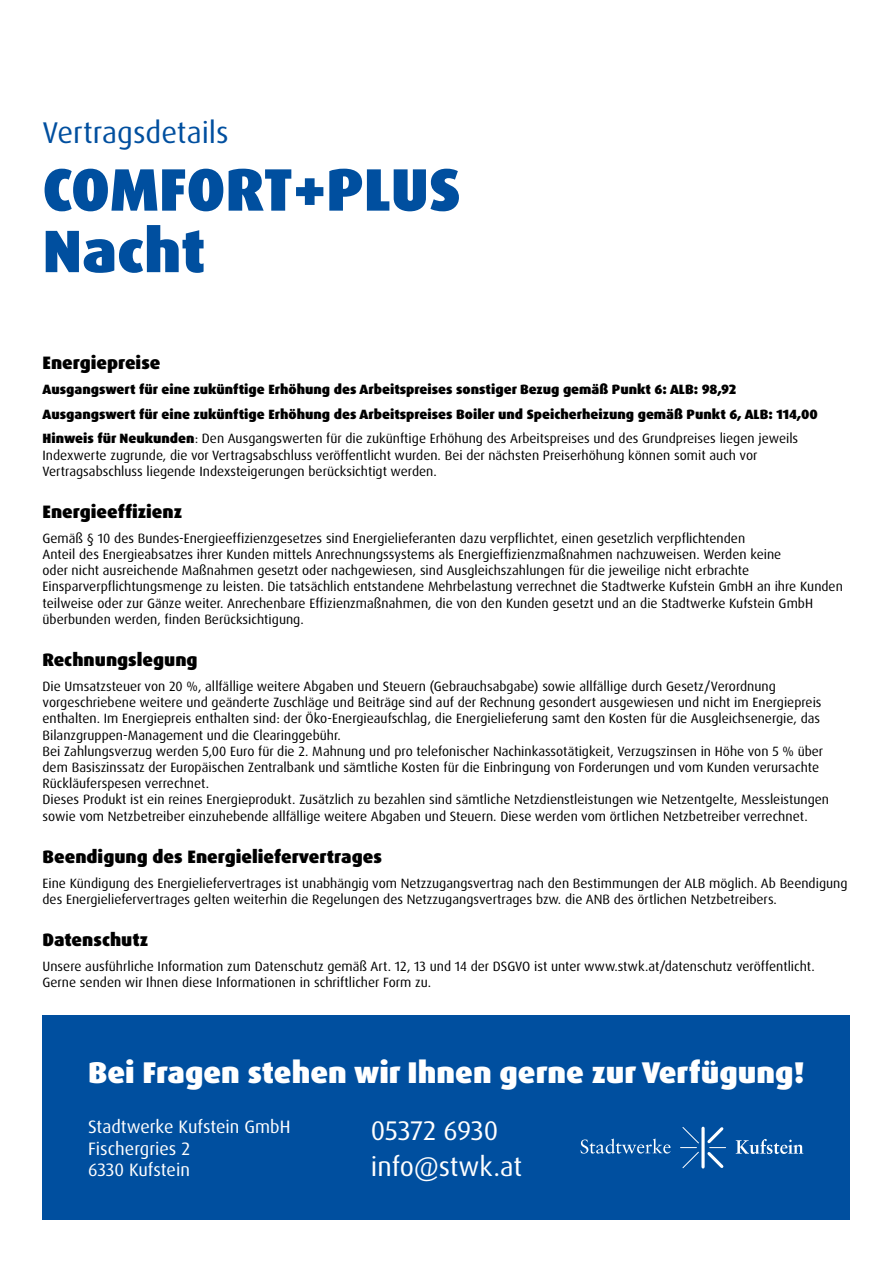
<style>
.page{position:relative;width:893px;height:1263px;background:#fff}
.page>*{position:absolute;margin:0;border:0;box-sizing:border-box;transform-origin:0 0}
.t1{font:900 60px "Dax Pro";color:#004f9f}
.t2{font:900 30px "Dax Pro";color:#fff}
.t3{font:30px "Dax Pro";color:#004f9f}
.t4{font:27px "Dax Pro";letter-spacing:-.005em;color:#fff}
.t5{font:900 18px "Dax Pro";color:#000}
.t6{font:18px "Dax Pro";color:#fff}
.t7{font:13.5px/16.2px "Dax Pro";color:#000}
.t8{font:900 13.5px "Dax Pro";color:#000}
.s1{font-weight:900}
</style>
<div class="page">
<div style="left:43px;top:1015px;width:807px;height:205px;background:#004f9f"></div>
<svg style="left:580px;top:1138px;width:91px;height:15px"></svg>
<svg style="left:736px;top:1139px;width:67px;height:15px"></svg>
<svg style="left:680px;top:1126px;width:46px;height:43px"></svg>
<svg style="left:701px;top:1128px;width:4px;height:39px"></svg>
<p class="t3" style="left:43px;top:113px;width:188px">Vertragsdetails</p>
<p class="t1" style="left:43px;top:151px;width:420px">COMFORT+PLUS</p>
<p class="t1" style="left:43px;top:212px;width:164px">Nacht</p>
<p class="t5" style="left:43px;top:351px;width:120px">Energiepreise</p>
<p class="t8" style="left:43px;top:380px;width:695px">Ausgangswert für eine zukünftige Erhöhung des Arbeitspreises sonstiger Bezug gemäß Punkt 6: ALB: 98,92</p>
<p class="t8" style="left:43px;top:405px;width:777px">Ausgangswert für eine zukünftige Erhöhung des Arbeitspreises Boiler und Speicherheizung gemäß Punkt 6, ALB: 114,00</p>
<p class="t7" style="left:43px;top:431px;width:757px"><span class="s1">Hinweis für Neukunden</span>: Den Ausgangswerten für die zukünftige Erhöhung des Arbeitspreises und des Grundpreises liegen jeweils<br>Indexwerte zugrunde, die vor Vertragsabschluss veröffentlicht wurden. Bei der nächsten Preiserhöhung können somit auch vor<br>Vertragsabschluss liegende Indexsteigerungen berücksichtigt werden.</p>
<p class="t5" style="left:43px;top:500px;width:141px">Energieeffizienz</p>
<p class="t7" style="left:43px;top:530px;width:802px">Gemäß § 10 des Bundes-Energieeffizienzgesetzes sind Energielieferanten dazu verpflichtet, einen gesetzlich verpflichtenden<br>Anteil des Energieabsatzes ihrer Kunden mittels Anrechnungssystems als Energieffizienzmaßnahmen nachzuweisen. Werden keine<br>oder nicht ausreichende Maßnahmen gesetzt oder nachgewiesen, sind Ausgleichszahlungen für die jeweilige nicht erbrachte Einsparverpflichtungsmenge zu leisten. Die tatsächlich entstandene Mehrbelastung verrechnet die Stadtwerke Kufstein GmbH an ihre Kunden teilweise oder zur Gänze weiter. Anrechenbare Effizienzmaßnahmen, die von den Kunden gesetzt und an die Stadtwerke Kufstein GmbH überbunden werden, finden Berücksichtigung.</p>
<p class="t5" style="left:43px;top:648px;width:157px">Rechnungslegung</p>
<p class="t7" style="left:43px;top:678px;width:781px">Die Umsatzsteuer von 20 %, allfällige weitere Abgaben und Steuern (Gebrauchsabgabe) sowie allfällige durch Gesetz/Verordnung vorgeschriebene weitere und geänderte Zuschläge und Beiträge sind auf der Rechnung gesondert ausgewiesen und nicht im Energiepreis enthalten. Im Energiepreis enthalten sind: der Öko-Energieaufschlag, die Energielieferung samt den Kosten für die Ausgleichsenergie, das Bilanzgruppen-Management und die Clearinggebühr.</p>
<p class="t7" style="left:43px;top:743px;width:782px">Bei Zahlungsverzug werden 5,00 Euro für die 2. Mahnung und pro telefonischer Nachinkassotätigkeit, Verzugszinsen in Höhe von 5 % über dem Basiszinssatz der Europäischen Zentralbank und sämtliche Kosten für die Einbringung von Forderungen und vom Kunden verursachte<br>Rückläuferspesen verrechnet.</p>
<p class="t7" style="left:43px;top:792px;width:788px">Dieses Produkt ist ein reines Energieprodukt. Zusätzlich zu bezahlen sind sämtliche Netzdienstleistungen wie Netzentgelte, Messleistungen sowie vom Netzbetreiber einzuhebende allfällige weitere Abgaben und Steuern. Diese werden vom örtlichen Netzbetreiber verrechnet.</p>
<p class="t5" style="left:43px;top:845px;width:341px">Beendigung des Energieliefervertrages</p>
<p class="t7" style="left:43px;top:875px;width:806px">Eine Kündigung des Energieliefervertrages ist unabhängig vom Netzzugangsvertrag nach den Bestimmungen der ALB möglich. Ab Beendigung des Energieliefervertrages gelten weiterhin die Regelungen des Netzzugangsvertrages bzw. die ANB des örtlichen Netzbetreibers.</p>
<p class="t5" style="left:43px;top:928px;width:107px">Datenschutz</p>
<p class="t7" style="left:43px;top:958px;width:774px">Unsere ausführliche Information zum Datenschutz gemäß Art. 12, 13 und 14 der DSGVO ist unter www.stwk.at/datenschutz veröffentlicht.<br>Gerne senden wir Ihnen diese Informationen in schriftlicher Form zu.</p>
<p class="t2" style="left:88px;top:1053px;width:718px">Bei Fragen stehen wir Ihnen gerne zur Verfügung!</p>
<p class="t6" style="left:88px;top:1115px;width:204px">Stadtwerke Kufstein GmbH</p>
<p class="t4" style="left:371px;top:1113px;width:129px">05372 6930</p>
<p class="t6" style="left:88px;top:1137px;width:104px">Fischergries 2</p>
<p class="t6" style="left:88px;top:1158px;width:103px">6330 Kufstein</p>
<p class="t4" style="left:371px;top:1149px;width:153px">info@stwk.at</p>
</div>
